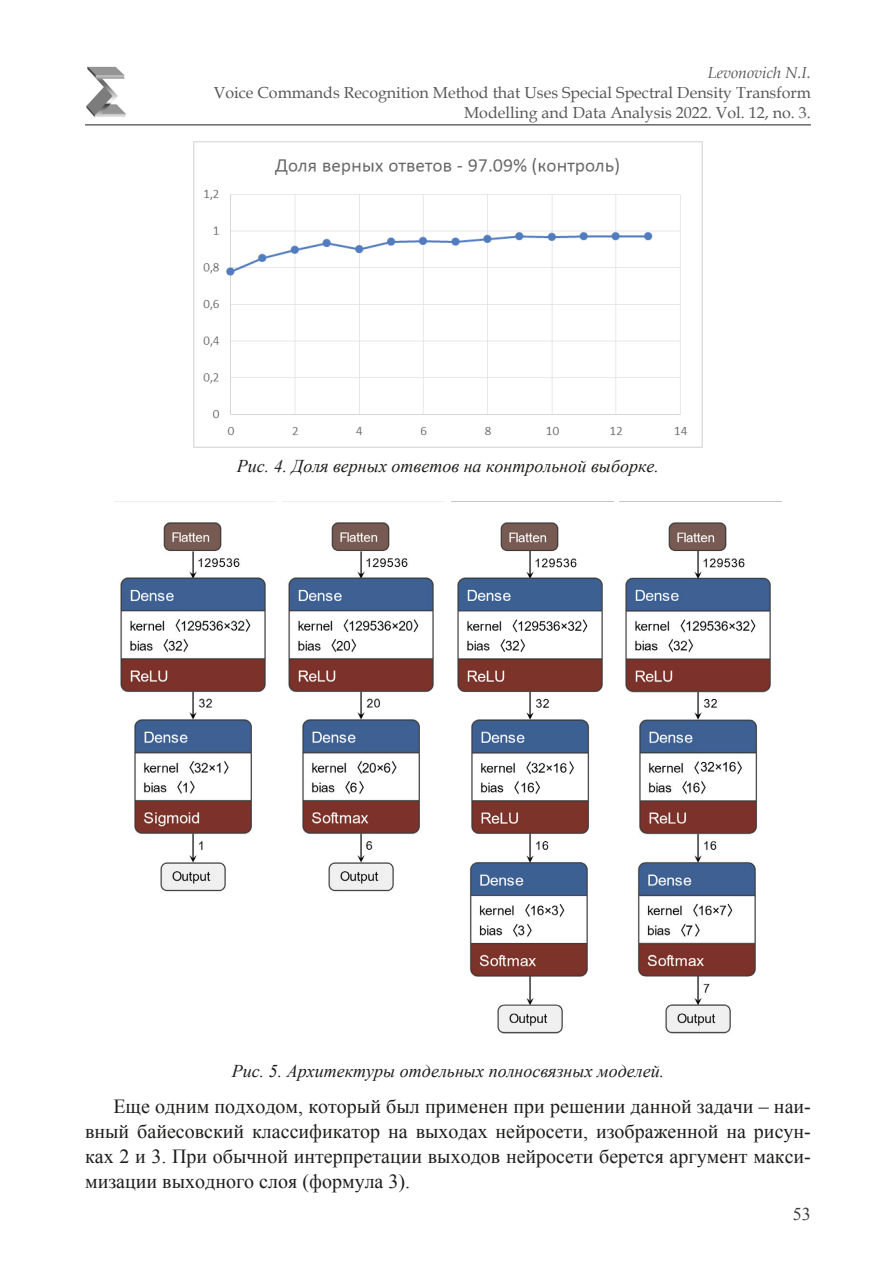
<style>
.page{position:relative;width:896px;height:1276px;background:#fff}
.page>*{position:absolute;margin:0;border:0;box-sizing:border-box;transform-origin:0 0}
.t1{font:20px/25px "Times New Roman";color:#1d1d1b;text-align:justify}
.Рис{font:italic 18px "Times New Roman";color:#1d1d1b}
.t2{font:18px "Times New Roman";color:#3d3d3c}
.t3{font:16px/20px "Book Antiqua";color:#575756;text-align:right}
.t4{font:italic 16px "Book Antiqua";color:#575756}
</style>
<div class="page">
<hr style="left:85px;top:124px;width:726px;height:1px;background:#1d1d1b">
<img style="left:86px;top:67px;width:40px;height:50px">
<img style="left:619px;top:501px;width:162px;height:533px">
<img style="left:115px;top:501px;width:161px;height:391px">
<img style="left:283px;top:501px;width:162px;height:391px">
<img style="left:451px;top:501px;width:162px;height:533px">
<img style="left:193px;top:142px;width:509px;height:306px">
<p class="t4" style="left:708px;top:62px;width:104px">Levonovich N.I.</p>
<p class="t3" style="left:214px;top:83px;width:598px">Voice Commands Recognition Method that Uses Special Spectral Density Transform<br>Modelling and Data Analysis 2022. Vol. 12, no. 3.</p>
<p class="Рис" style="left:237px;top:453px;width:423px">Рис. 4. Доля верных ответов на контрольной выборке.</p>
<p class="Рис" style="left:232px;top:1058px;width:434px">Рис. 5. Архитектуры отдельных полносвязных моделей.</p>
<p class="t1" style="left:85px;top:1094px;width:727px;text-indent:28px">Еще одним подходом, который был применен при решении данной задачи – наи&shy;вный байесовский классификатор на выходах нейросети, изображенной на рисун&shy;ках 2 и 3. При обычной интерпретации выходов нейросети берется аргумент макси&shy;мизации выходного слоя (формула 3).</p>
<p class="t2" style="left:793px;top:1202px;width:19px">53</p>
</div>
